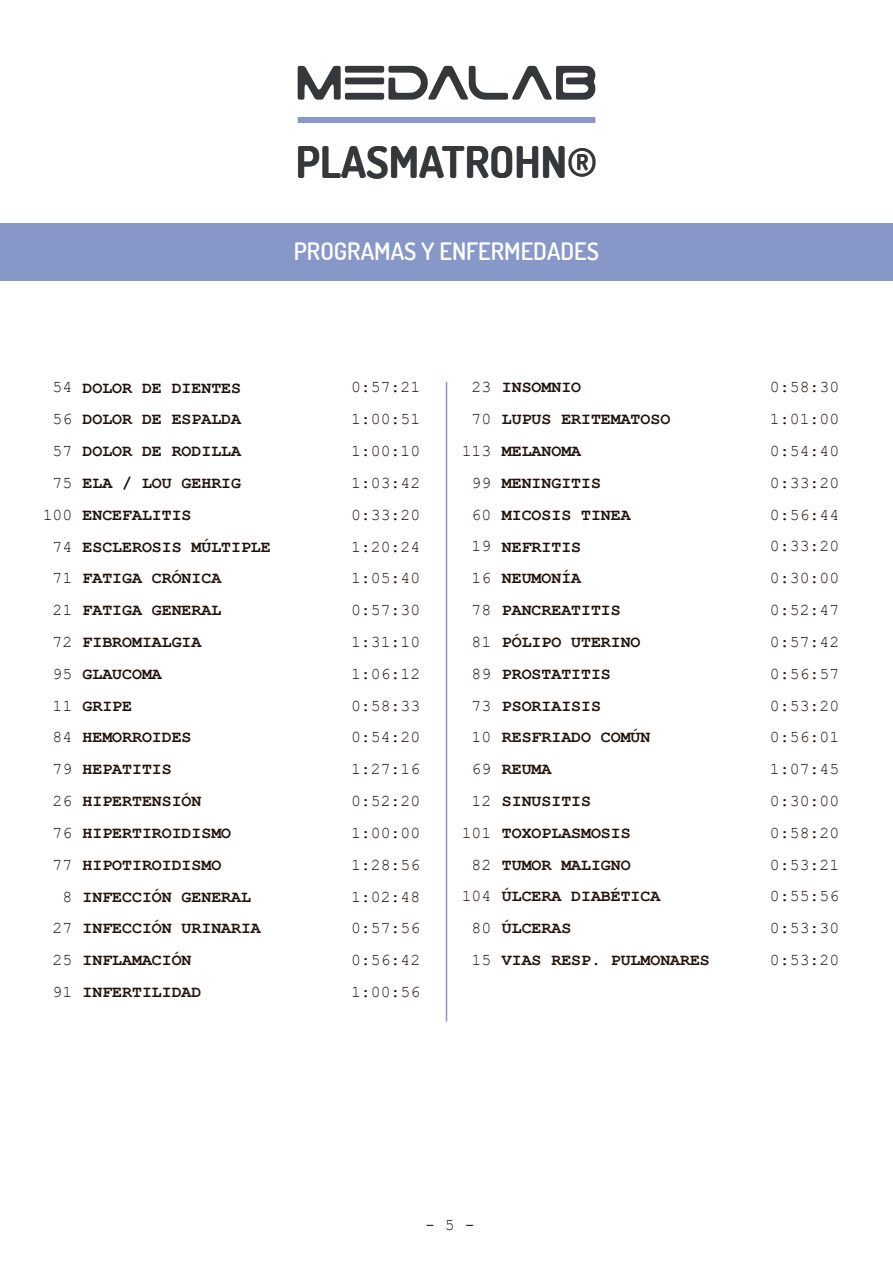
<style>
.page{position:relative;width:893px;height:1263px;background:#fff}
.page>*{position:absolute;margin:0;border:0;box-sizing:border-box;transform-origin:0 0}
.t1{font:700 43.5px "Dosis";color:#34383a}
.t2{font:600 24px "Dosis";color:#fff}
.t3{font:700 16.5px/31.8px "Courier New";color:#1e120d}
.t4{font:16.5px/31.8px "Courier New";color:#1e120d;text-align:justify}
</style>
<div class="page">
<svg style="left:298px;top:66px;width:297px;height:34px"></svg>
<div style="left:298px;top:117px;width:297px;height:6px;background:#8697c8"></div>
<div style="left:0;top:224px;width:893px;height:56px;background:#8697c8"></div>
<hr style="left:446px;top:382px;width:1px;height:639px;background:#8697c8">
<h1 class="t1" style="left:296px;top:134px;width:303px">PLASMATROHN®</h1>
<h2 class="t2" style="left:294px;top:236px;width:307px">PROGRAMAS Y ENFERMEDADES</h2>
<p class="t4" style="left:462px;top:371px;width:31px;text-align:center">23<br>70<br>113<br>99<br>60<br>19<br>16<br>78<br>81<br>89<br>73<br>10<br>69<br>12<br>101<br>82<br>104<br>80<br>15</p>
<p class="t4" style="left:43px;top:371px;width:31px;text-align:right">54<br>56<br>57<br>75<br>100<br>74<br>71<br>21<br>72<br>95<br>11<br>84<br>79<br>26<br>76<br>77<br>8<br>27<br>25<br>91</p>
<p class="t3" style="left:502px;top:371px;width:209px">INSOMNIO<br>LUPUS ERITEMATOSO<br>MELANOMA<br>MENINGITIS<br>MICOSIS TINEA<br>NEFRITIS<br>NEUMONÍA<br>PANCREATITIS<br>PÓLIPO UTERINO<br>PROSTATITIS<br>PSORIAISIS<br>RESFRIADO COMÚN<br>REUMA<br>SINUSITIS<br>TOXOPLASMOSIS<br>TUMOR MALIGNO<br>ÚLCERA DIABÉTICA<br>ÚLCERAS<br>VIAS RESP. PULMONARES</p>
<p class="t4" style="left:770px;top:371px;width:71px">0:58:30<br>1:01:00<br>0:54:40<br>0:33:20<br>0:56:44<br>0:33:20<br>0:30:00<br>0:52:47<br>0:57:42<br>0:56:57<br>0:53:20<br>0:56:01<br>1:07:45<br>0:30:00<br>0:58:20<br>0:53:21<br>0:55:56<br>0:53:30<br>0:53:20</p>
<p class="t3" style="left:83px;top:371px;width:190px">DOLOR DE DIENTES<br>DOLOR DE ESPALDA<br>DOLOR DE RODILLA<br>ELA / LOU GEHRIG<br>ENCEFALITIS<br>ESCLEROSIS MÚLTIPLE<br>FATIGA CRÓNICA<br>FATIGA GENERAL<br>FIBROMIALGIA<br>GLAUCOMA<br>GRIPE<br>HEMORROIDES<br>HEPATITIS<br>HIPERTENSIÓN<br>HIPERTIROIDISMO<br>HIPOTIROIDISMO<br>INFECCIÓN GENERAL<br>INFECCIÓN URINARIA<br>INFLAMACIÓN<br>INFERTILIDAD</p>
<p class="t4" style="left:351px;top:371px;width:71px">0:57:21<br>1:00:51<br>1:00:10<br>1:03:42<br>0:33:20<br>1:20:24<br>1:05:40<br>0:57:30<br>1:31:10<br>1:06:12<br>0:58:33<br>0:54:20<br>1:27:16<br>0:52:20<br>1:00:00<br>1:28:56<br>1:02:48<br>0:57:56<br>0:56:42<br>1:00:56</p>
<p class="t4" style="left:425px;top:1208px;width:51px">- 5 -</p>
</div>
